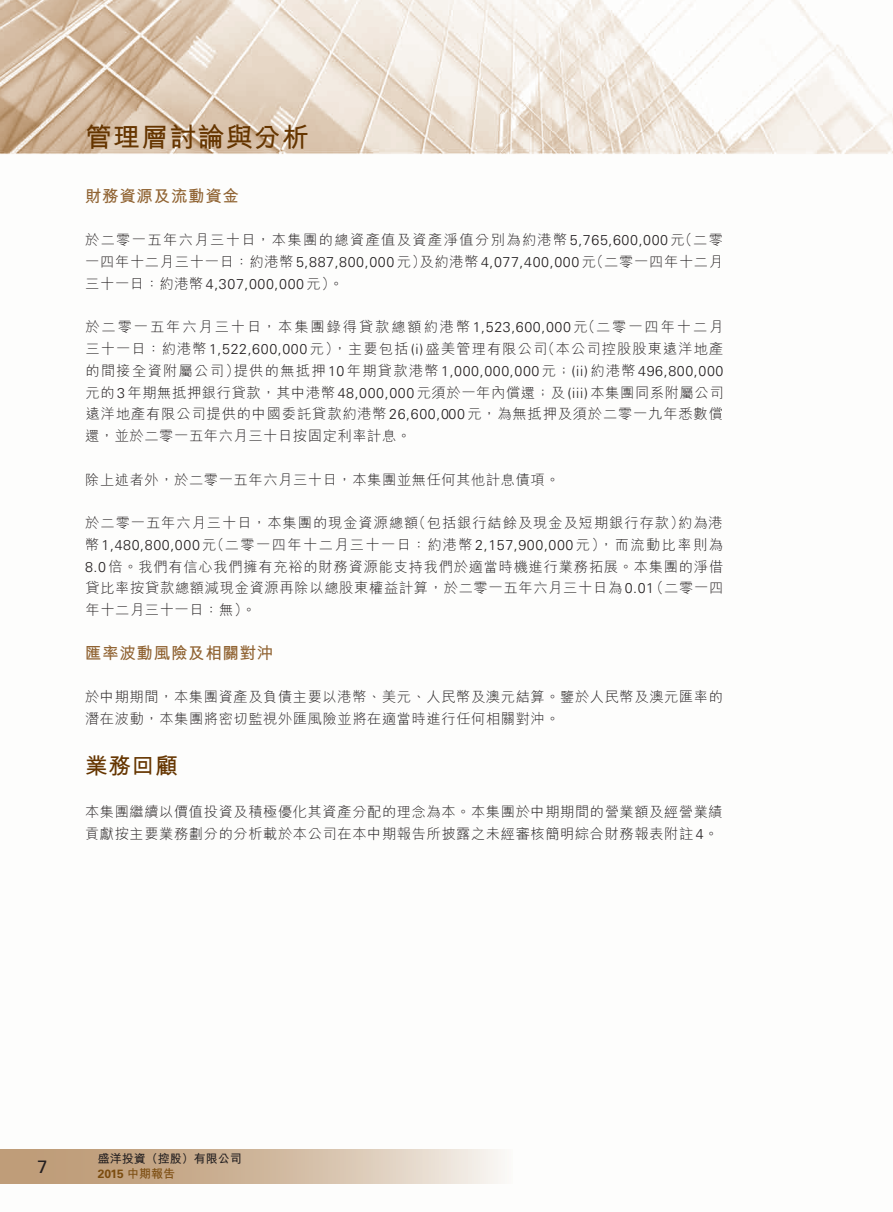
<style>
.page{position:relative;width:893px;height:1212px;background:#fff}
.page>*{position:absolute;margin:0;border:0;box-sizing:border-box;transform-origin:0 0}
.t1{font:700 27px "M Hei HK";letter-spacing:.04em;color:#653500}
.t2{font:700 22.5px "M Hei HK";color:#653500}
.t3{font:18px "Univers";color:#231f20}
.t4{font:700 16.5px "M Hei HK";letter-spacing:.04em;color:#906332}
.t5{font:300 14.25px/21.8px "M Hei HK";letter-spacing:.05em;color:#231f20}
.t6{font:300 14.25px/21.8px "M Hei HK";letter-spacing:.095em;color:#231f20;text-align:right}
.t7{font:300 14.25px "Univers";letter-spacing:.04em;color:#231f20}
.t8{font:300 14.25px/21.8px "M Hei HK";letter-spacing:.135em;color:#231f20;text-align:right}
.t9{font:300 14.25px "M Hei HK";letter-spacing:.075em;color:#231f20}
.t10{font:700 12px "M Hei HK";color:#231f20}
.t11{font:700 12px "Univers";color:#7b4c0f}
.s1{font-family:"Univers"}
.s2{font-family:"M Hei HK"}
</style>
<div class="page">
<img style="left:0;top:0;width:893px;height:154px">
<svg style="left:0;top:1149px;width:503px;height:35px;background:#d2bba2"></svg>
<h1 class="t1" style="left:85px;top:118px;width:225px">管理層討論與分析</h1>
<p class="t4" style="left:85px;top:184px;width:156px">財務資源及流動資金</p>
<p class="t6" style="left:85px;top:229px;width:640px">於二零一五年六月三十日，本集團的總資產值及資產淨值分別為約港幣<span class="s1">5,765,600,000</span> （元二零及約港幣<span class="s1">4,077,400,000</span> （元二零一四年十二月</p>
<p class="t5" style="left:85px;top:250px;width:342px">一四年十二月三十一日：約港幣<span class="s1">5,887,800,000</span> 元）</p>
<p class="t7" style="left:85px;top:275px;width:260px"><span class="s2">三十一日：約港幣</span>4,307,000,000 <span class="s2">元。(</span></p>
<p class="t8" style="left:85px;top:316px;width:640px">於二零一五年六月三十日，本集團錄得貸款總額約港幣<span class="s1">1,523,600,000</span> （元二零一四年十二月（本公司控股股東遠洋地產</p>
<p class="t9" style="left:86px;top:339px;width:463px">三十一日：約港幣<span class="s1">1,522,600,000</span> 元 ，） 主要包括 <span class="s1">)i(</span> 盛美管理有限公司</p>
<p class="t7" style="left:234px;top:362px;width:491px"><span class="s2">提供的無抵押</span>10 <span class="s2">年期貸款港幣</span> 1,000,000,000 <span class="s2">元；</span>( )i i <span class="s2">約港幣</span>496,800,000</p>
<p class="t5" style="left:85px;top:359px;width:640px">的間接全資附屬公司）<br>元的<span class="s1">3</span> 年期無抵押銀行貸款，其中港幣<span class="s1">48,000,000</span> 元須於一年內償還；及<span class="s1">(iii)</span> 本集團同系附屬公司遠洋地產有限公司提供的中國委託貸款約港幣<span class="s1">26,600,000</span>元，為無抵押及須於二零一九年悉數償還，並於二零一五年六月三十日按固定利率計息。</p>
<p class="t5" style="left:85px;top:468px;width:476px">除上述者外，於二零一五年六月三十日，本集團並無任何其他計息債項。</p>
<p class="t5" style="left:678px;top:511px;width:46px">約為港</p>
<p class="t5" style="left:412px;top:511px;width:274px">（包括銀行結餘及現金及短期銀行存款）</p>
<p class="t5" style="left:85px;top:511px;width:335px">於二零一五年六月三十日，本集團的現金資源總額</p>
<p class="t6" style="left:85px;top:533px;width:639px">幣<span class="s1">1,480,800,000</span> （元二零一四年十二月三十一日：約港幣<span class="s1">2,157,900,000</span> 元 ，） 而流動比率則為</p>
<p class="t5" style="left:85px;top:555px;width:640px"><span class="s1">8.0</span>倍。我們有信心我們擁有充裕的財務資源能支持我們於適當時機進行業務拓展。本集團的淨借</p>
<p class="t5" style="left:649px;top:577px;width:75px">（二零一四</p>
<p class="t5" style="left:85px;top:577px;width:570px">貸比率按貸款總額減現金資源再除以總股東權益計算，於二零一五年六月三十日為<span class="s1">0.01</span>年十二月三十一日：無。(</p>
<p class="t4" style="left:85px;top:641px;width:190px">匯率波動風險及相關對沖</p>
<p class="t5" style="left:85px;top:685px;width:639px">於中期期間，本集團資產及負債主要以港幣、美元、人民幣及澳元結算。鑒於人民幣及澳元匯率的潛在波動，本集團將密切監視外匯風險並將在適當時進行任何相關對沖。</p>
<h2 class="t2" style="left:85px;top:749px;width:94px">業務回顧</h2>
<p class="t5" style="left:85px;top:801px;width:639px">本集團繼續以價值投資及積極優化其資產分配的理念為本。本集團於中期期間的營業額及經營業績貢獻按主要業務劃分的分析載於本公司在本中期報告所披露之未經審核簡明綜合財務報表附註 。<span class="s1">4</span></p>
<p class="t3" style="left:38px;top:1156px;width:12px">7</p>
<p class="t10" style="left:98px;top:1150px;width:146px">盛洋投資（控股）有限公司</p>
<p class="t11" style="left:98px;top:1166px;width:79px">2015 <span class="s2">中期報告</span></p>
</div>
